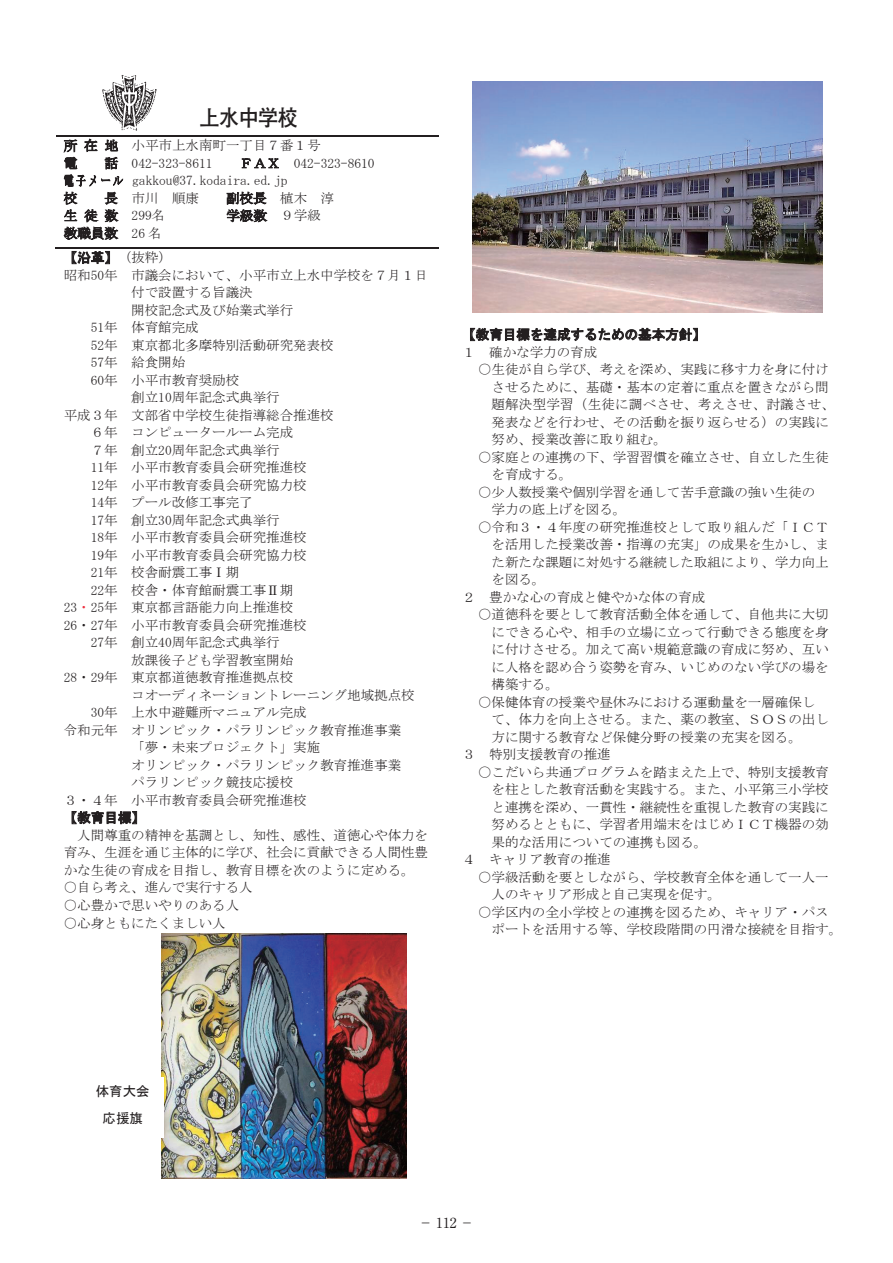
<style>
.page{position:relative;width:893px;height:1263px;background:#fff}
.page>*{position:absolute;margin:0;border:0;box-sizing:border-box;transform-origin:0 0}
.t1{font:700 22.35px "Futo Go B101 Pro";letter-spacing:-.025em;color:#231f20;scale:.9 1}
.t2{font:16.5px "MS Mincho";letter-spacing:.005em;color:#231f20}
.t3{font:13.8px "Ryumin Pro";color:#231f20}
.t4{font:13.5px/17.5px "MS Mincho";color:#231f20}
.t5{font:13.5px/27px "MS Gothic";color:#231f20;text-align:center}
.s1{font-family:"MS Mincho"}
.s2{color:#ee2f3f}
</style>
<div class="page">
<hr style="left:56px;top:135px;width:382px;height:1px;background:#231f20">
<hr style="left:56px;top:136px;width:382px;height:1px;background:#231f20">
<hr style="left:55px;top:248px;width:383px;height:1px;background:#231f20">
<hr style="left:55px;top:247px;width:383px;height:1px;background:#231f20">
<img style="left:472px;top:81px;width:351px;height:232px">
<img style="left:162px;top:934px;width:245px;height:244px">
<div style="left:81px;top:1077px;width:83px;height:60px;background:#fff"></div>
<img style="left:102px;top:75px;width:54px;height:55px">
<h1 class="t1" style="left:200px;top:100px;width:111px">上水中学校</h1>
<p class="t2" style="left:206px;top:113px;width:84px">上水中学校</p>
<p class="t4" style="left:64px;top:137px;width:258px">所在地 小平市上水南町一丁目７番１号電</p>
<p class="t4" style="left:105px;top:154px;width:110px">話 042-323-8611</p>
<p class="t4" style="left:64px;top:154px;width:312px;text-indent:176px">ＦＡＸ 042-323-8610電子メール gakkou@37.kodaira.ed.jp<br>校</p>
<p class="t4" style="left:105px;top:189px;width:96px">長 市川 順康</p>
<p class="t4" style="left:226px;top:189px;width:110px">副校長 植木 淳</p>
<p class="t4" style="left:64px;top:207px;width:103px">生徒数 299名</p>
<p class="t4" style="left:226px;top:207px;width:96px">学級数 ９学級</p>
<p class="t4" style="left:64px;top:224px;width:100px">教職員数 26 名</p>
<p class="t5" style="left:64px;top:244px;width:110px">【沿革】<span class="s1">（抜粋）</span></p>
<p class="t4" style="left:64px;top:266px;width:366px">昭和50年 市議会において、小平市立上水中学校を７月１日</p>
<p class="t4" style="left:131px;top:284px;width:123px">付で設置する旨議決</p>
<p class="t4" style="left:131px;top:301px;width:163px">開校記念式及び始業式挙行</p>
<p class="t4" style="left:91px;top:319px;width:109px">51年 体育館完成</p>
<p class="t4" style="left:91px;top:336px;width:244px">52年 東京都北多摩特別活動研究発表校</p>
<p class="t4" style="left:91px;top:354px;width:96px">57年 給食開始</p>
<p class="t4" style="left:91px;top:371px;width:150px">60年 小平市教育奨励校</p>
<p class="t4" style="left:131px;top:389px;width:150px">創立10周年記念式典挙行</p>
<p class="t4" style="left:64px;top:406px;width:271px">平成３年 文部省中学校生徒指導総合推進校</p>
<p class="t4" style="left:91px;top:424px;width:204px">６年 コンピュータールーム完成</p>
<p class="t4" style="left:91px;top:441px;width:190px">７年 創立20周年記念式典挙行</p>
<p class="t4" style="left:91px;top:459px;width:217px">11年 小平市教育委員会研究推進校</p>
<p class="t4" style="left:91px;top:476px;width:217px">12年 小平市教育委員会研究協力校</p>
<p class="t4" style="left:91px;top:494px;width:163px">14年 プール改修工事完了</p>
<p class="t4" style="left:91px;top:511px;width:190px">17年 創立30周年記念式典挙行</p>
<p class="t4" style="left:91px;top:529px;width:217px">18年 小平市教育委員会研究推進校</p>
<p class="t4" style="left:91px;top:546px;width:217px">19年 小平市教育委員会研究協力校</p>
<p class="t4" style="left:91px;top:564px;width:150px">21年 校舎耐震工事Ⅰ期</p>
<p class="t4" style="left:91px;top:581px;width:204px">22年 校舎・体育館耐震工事Ⅱ期</p>
<p class="t4" style="left:64px;top:599px;width:231px">23<span class="s2">・</span>25年 東京都言語能力向上推進校</p>
<p class="t4" style="left:64px;top:616px;width:244px">26・27年 小平市教育委員会研究推進校</p>
<p class="t4" style="left:91px;top:634px;width:190px">27年 創立40周年記念式典挙行</p>
<p class="t4" style="left:131px;top:651px;width:163px">放課後子ども学習教室開始</p>
<p class="t4" style="left:64px;top:669px;width:231px">28・29年 東京都道徳教育推進拠点校</p>
<p class="t4" style="left:131px;top:686px;width:285px">コオーディネーショントレーニング地域拠点校</p>
<p class="t4" style="left:91px;top:704px;width:217px">30年 上水中避難所マニュアル完成</p>
<p class="t4" style="left:64px;top:721px;width:339px">令和元年 オリンピック・パラリンピック教育推進事業</p>
<p class="t4" style="left:131px;top:739px;width:190px">「夢・未来プロジェクト」実施</p>
<p class="t4" style="left:131px;top:756px;width:271px">オリンピック・パラリンピック教育推進事業</p>
<p class="t4" style="left:131px;top:774px;width:163px">パラリンピック競技応援校</p>
<p class="t4" style="left:64px;top:791px;width:244px">３・４年 小平市教育委員会研究推進校</p>
<p class="t5" style="left:64px;top:804px;width:83px">【教育目標】</p>
<p class="t4" style="left:64px;top:826px;width:366px;text-align:justify;text-indent:13px">人間尊重の精神を基調とし、知性、感性、道徳心や体力を育み、生涯を通じ主体的に学び、社会に貢献できる人間性豊かな生徒の育成を目指し、教育目標を次のように定める。</p>
<p class="t4" style="left:64px;top:879px;width:190px">○自ら考え、進んで実行する人</p>
<p class="t4" style="left:64px;top:896px;width:177px">○心豊かで思いやりのある人</p>
<p class="t4" style="left:64px;top:914px;width:163px">○心身ともにたくましい人</p>
<p class="t5" style="left:462px;top:321px;width:245px">【教育目標を達成するための基本方針】</p>
<p class="t4" style="left:462px;top:343px;width:136px">１ 確かな学力の育成</p>
<p class="t4" style="left:491px;top:361px;width:345px;text-indent:-13px">○生徒が自ら学び、考えを深め、実践に移す力を身に付けさせるために、基礎・基本の定着に重点を置きながら問題解決型学習（生徒に調べさせ、考えさせ、討議させ、発表などを行わせ、その活動を振り返らせる）の実践に努め、授業改善に取り組む。</p>
<p class="t4" style="left:491px;top:448px;width:339px;text-indent:-13px">○家庭との連携の下、学習習慣を確立させ、自立した生徒を育成する。</p>
<p class="t4" style="left:478px;top:483px;width:339px">○少人数授業や個別学習を通して苦手意識の強い生徒の</p>
<p class="t4" style="left:491px;top:501px;width:136px">学力の底上げを図る。</p>
<p class="t4" style="left:478px;top:518px;width:352px">〇令和３・４年度の研究推進校として取り組んだ「ＩＣＴ</p>
<p class="t4" style="left:491px;top:536px;width:339px">を活用した授業改善・指導の充実」の成果を生かし、ま</p>
<p class="t4" style="left:491px;top:553px;width:339px">た新たな課題に対処する継続した取組により、学力向上</p>
<p class="t4" style="left:491px;top:571px;width:55px">を図る。</p>
<p class="t4" style="left:462px;top:588px;width:244px">２ 豊かな心の育成と健やかな体の育成</p>
<p class="t4" style="left:491px;top:606px;width:339px;text-align:justify;text-indent:-13px">○道徳科を要として教育活動全体を通して、自他共に大切にできる心や、相手の立場に立って行動できる態度を身に付けさせる。加えて高い規範意識の育成に努め、互いに人格を認め合う姿勢を育み、いじめのない学びの場を構築する。</p>
<p class="t4" style="left:478px;top:693px;width:339px">○保健体育の授業や昼休みにおける運動量を一層確保し</p>
<p class="t4" style="left:491px;top:711px;width:339px">て、体力を向上させる。また、薬の教室、ＳＯＳの出し</p>
<p class="t4" style="left:491px;top:728px;width:312px">方に関する教育など保健分野の授業の充実を図る。</p>
<p class="t4" style="left:462px;top:746px;width:150px">３ 特別支援教育の推進</p>
<p class="t4" style="left:478px;top:763px;width:352px">〇こだいら共通プログラムを踏まえた上で、特別支援教育</p>
<p class="t4" style="left:491px;top:781px;width:339px">を柱とした教育活動を実践する。また、小平第三小学校</p>
<p class="t4" style="left:491px;top:798px;width:339px">と連携を深め、一貫性・継続性を重視した教育の実践に</p>
<p class="t4" style="left:491px;top:815px;width:339px">努めるとともに、学習者用端末をはじめＩＣＴ機器の効</p>
<p class="t4" style="left:491px;top:833px;width:217px">果的な活用についての連携も図る。</p>
<p class="t4" style="left:462px;top:851px;width:150px">４ キャリア教育の推進</p>
<p class="t4" style="left:491px;top:868px;width:339px;text-indent:-13px">○学級活動を要としながら、学校教育全体を通して一人一人のキャリア形成と自己実現を促す。</p>
<p class="t4" style="left:491px;top:903px;width:352px;text-indent:-13px">○学区内の全小学校との連携を図るため、キャリア・パスポートを活用する等、学校段階間の円滑な接続を目指す。</p>
<p class="t5" style="left:96px;top:1078px;width:55px">体育大会応援旗</p>
<p class="t3" style="left:419px;top:1212px;width:57px">− 112 −</p>
</div>
